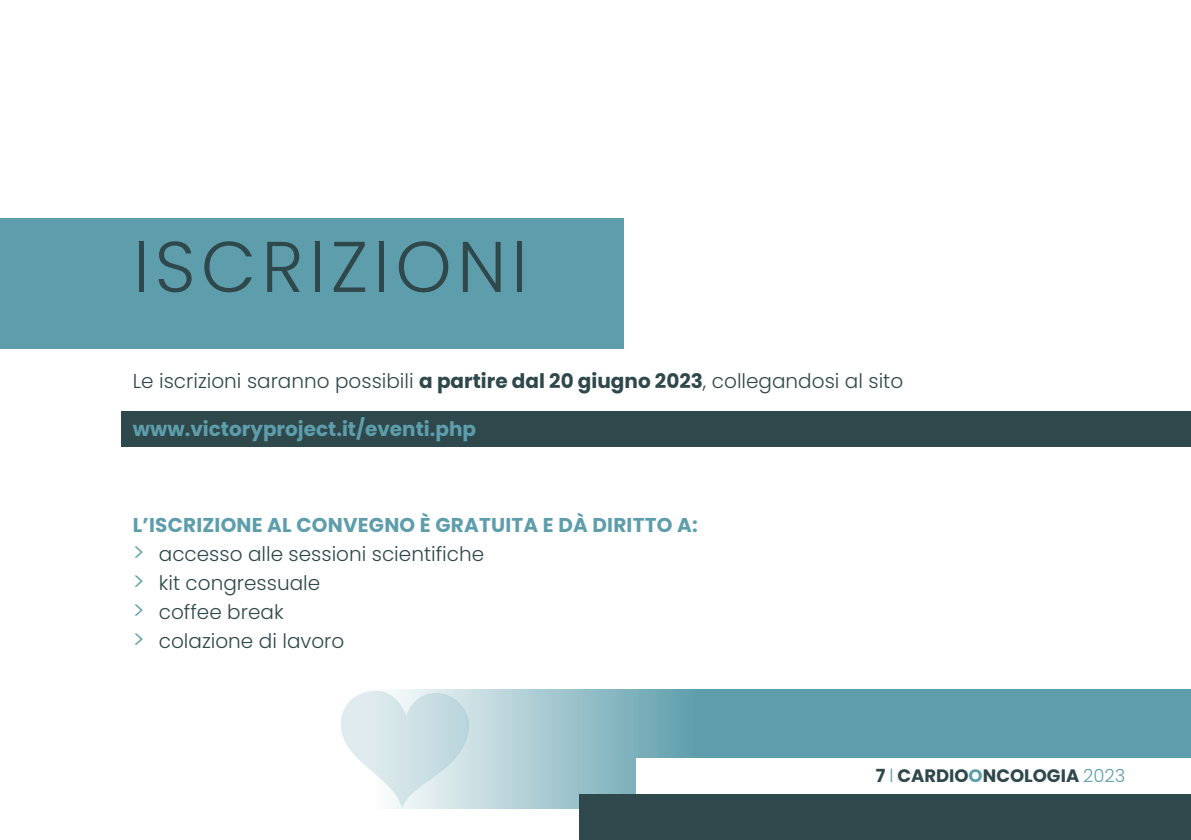
<style>
.page{position:relative;width:1191px;height:840px;background:#fff}
.page>*{position:absolute;margin:0;border:0;box-sizing:border-box;transform-origin:0 0}
.t1{font:300 71.6px "Poppins";letter-spacing:.075em;color:#2f484c}
.t2{font:300 20px/28.8px "Poppins";color:#2f484c}
.t3{font:700 20px "Poppins";color:#5e9eac}
.t4{font:700 18px "Poppins";color:#2f484c}
.s1{font-weight:700}
.s2{font-weight:700;color:#5e9eac}
.s3{font-size:24px;color:#5e9eac}
.s4{font-weight:300;color:#5e9eac}
.s5{color:#5e9eac}
</style>
<div class="page">
<hr style="left:0;top:0;width:1px;height:839px;background:#5e9eac">
<div style="left:121px;top:411px;width:1070px;height:35px;background:#2f484c"></div>
<div style="left:0;top:218px;width:624px;height:131px;background:#5e9eac"></div>
<svg style="left:470px;top:689px;width:721px;height:119px;fill:#5e9eac"></svg>
<svg style="left:341px;top:689px;width:129px;height:119px"></svg>
<div style="left:579px;top:793px;width:612px;height:46px;background:#2f484c"></div>
<div style="left:636px;top:758px;width:555px;height:35px;background:#fff"></div>
<h1 class="t1" style="left:133px;top:225px;width:397px">ISCRIZIONI</h1>
<p class="t2" style="left:133px;top:366px;width:772px">Le iscrizioni saranno possibili <span class="s1">a partire dal 20 giugno 2023</span>, collegandosi al sito</p>
<p class="t3" style="left:133px;top:417px;width:345px">www.victoryproject.it/eventi.php</p>
<p class="t2" style="left:133px;top:510px;width:566px"><span class="s2">L’ISCRIZIONE AL CONVEGNO È GRATUITA E DÀ DIRITTO A: </span><span class="s3">&gt;</span> accesso alle sessioni scientifiche<br><span class="s3">&gt;</span> kit congressuale<br><span class="s3">&gt;</span> coffee break<br><span class="s3">&gt;</span> colazione di lavoro</p>
<p class="t4" style="left:876px;top:765px;width:251px">7 <span class="s4">ℓ</span> CARDIO<span class="s5">O</span>NCOLOGIA <span class="s4">2023</span></p>
</div>
